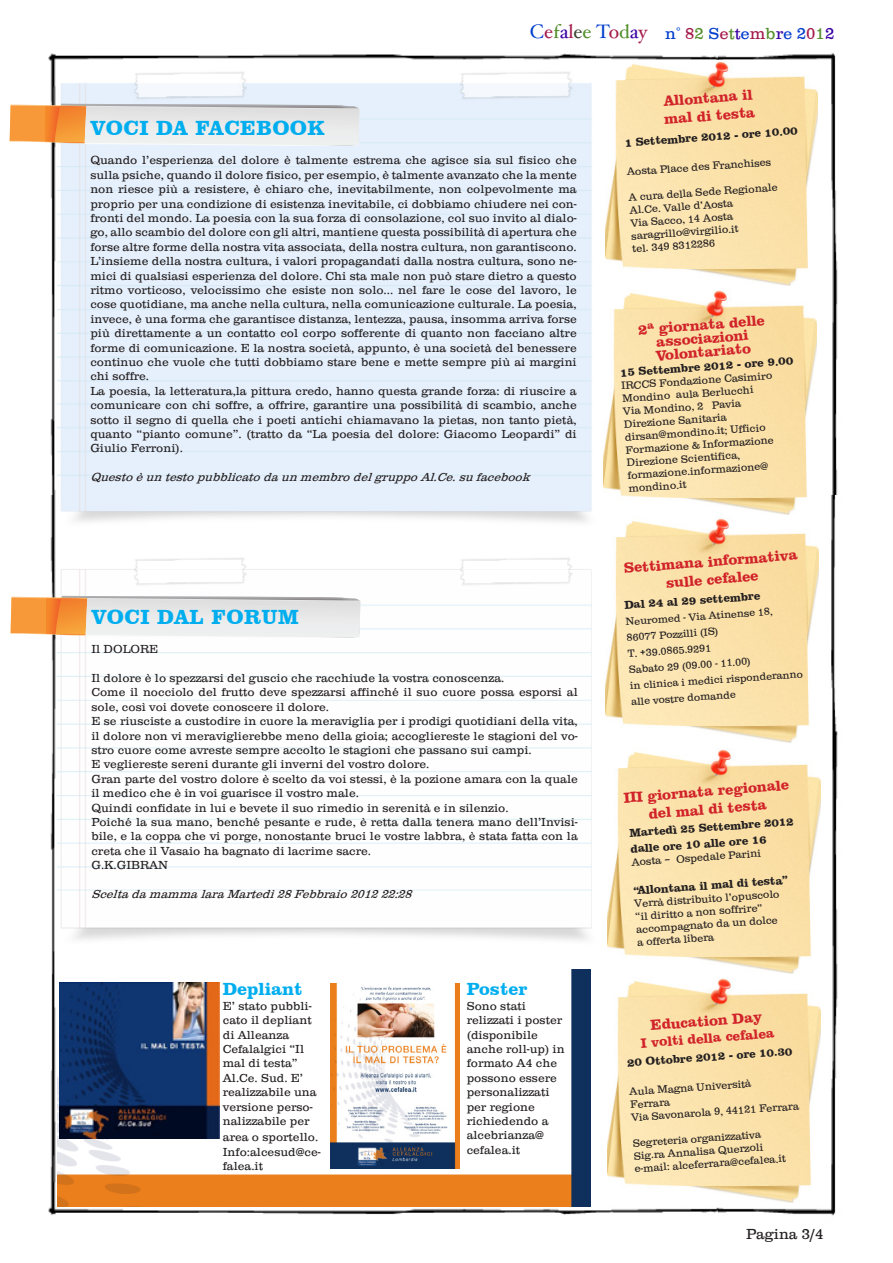
<style>
.page{position:relative;width:893px;height:1263px;background:#fff}
.page>*{position:absolute;margin:0;border:0;box-sizing:border-box;transform-origin:0 0}
.t1{font:700 21px "Clarendon BT";letter-spacing:.02em;color:#00aeef}
.t2{font:700 18px "Clarendon BT";color:#00aeef}
.t3{font:300 16.5px "Clarendon";color:#013ecc}
.t4{font:700 15px/18px "Clarendon BT";color:#d1232a;text-align:center}
.t5{font:300 15px "Clarendon";color:#231f20}
.t6{font:700 13.95px "Clarendon BT";color:#d1232a}
.t7{font:300 12px/14.4px "Clarendon";color:#231f20}
.t8{font:italic 300 12px "Clarendon";color:#231f20}
.t9{font:700 11.85px/16px "Clarendon BT";color:#231f20}
.t10{font:300 10.95px/12.9px "Clarendon";color:#231f20}
.t11{font:300 10.65px/16px "Clarendon";color:#231f20}
.s1{font-family:"Hoefler Text";font-weight:400;font-size:19.5px}
.s2{font-family:"Hoefler Text";font-weight:400;font-size:19.5px;color:#a41a4b}
.s3{font-family:"Hoefler Text";font-weight:400;font-size:19.5px;color:#528e2a}
.s4{font-family:"Hoefler Text";font-weight:400;font-size:19.5px;color:#3901a4}
.s5{font-family:"Hoefler Text";font-weight:400;font-size:19.5px;color:#3b4733}
.s6{font-family:"Hoefler Text";font-weight:400}
.s7{color:#a41a4b}
.s8{color:#528e2a}
.s9{color:#3901a4}
</style>
<div class="page">
<img style="left:9px;top:53px;width:829px;height:1163px">
<img style="left:57px;top:970px;width:534px;height:236px">
<img style="left:331px;top:983px;width:129px;height:186px">
<img style="left:59px;top:982px;width:160px;height:156px">
<img style="left:57px;top:552px;width:540px;height:393px">
<img style="left:57px;top:66px;width:540px;height:461px">
<img style="left:605px;top:61px;width:213px;height:224px">
<img style="left:604px;top:289px;width:212px;height:225px">
<img style="left:608px;top:978px;width:212px;height:225px">
<img style="left:605px;top:518px;width:213px;height:224px">
<svg style="left:11px;top:596px;width:349px;height:42px;background:#e8d5c4"></svg>
<svg style="left:10px;top:104px;width:350px;height:42px;background:#e7d5c4"></svg>
<img style="left:608px;top:748px;width:212px;height:225px">
<h3 class="t3" style="left:530px;top:24px;width:306px"><span class="s1">C</span><span class="s2">e</span><span class="s3">f</span><span class="s4">a</span><span class="s2">l</span><span class="s5">e</span><span class="s3">e</span> <span class="s1">T</span><span class="s2">o</span><span class="s3">d</span><span class="s4">a</span><span class="s2">y</span> n<span class="s6">°</span> <span class="s7">8</span><span class="s8">2</span> S<span class="s7">e</span><span class="s8">t</span><span class="s9">t</span>e<span class="s7">m</span><span class="s8">b</span><span class="s9">r</span>e 2<span class="s7">0</span><span class="s8">1</span><span class="s9">2</span></h3>
<h1 class="t1" style="left:90px;top:115px;width:236px">VOCI DA FACEBOOK</h1>
<p class="t7" style="left:90px;top:153px;width:488px">Quando l’esperienza del dolore è talmente estrema che agisce sia sul fisico che sulla psiche, quando il dolore fisico, per esempio, è talmente avanzato che la mente non riesce più a resistere, è chiaro che, inevitabilmente, non colpevolmente ma proprio per una condizione di esistenza inevitabile, ci dobbiamo chiudere nei con&shy;fronti del mondo. La poesia con la sua forza di consolazione, col suo invito al dialo&shy;go, allo scambio del dolore con gli altri, mantiene questa possibilità di apertura che forse altre forme della nostra vita associata, della nostra cultura, non garantiscono.<br>L’insieme della nostra cultura, i valori propagandati dalla nostra cultura, sono ne&shy;mici di qualsiasi esperienza del dolore. Chi sta male non può stare dietro a questo ritmo vorticoso, velocissimo che esiste non solo... nel fare le cose del lavoro, le cose quotidiane, ma anche nella cultura, nella comunicazione culturale. La poesia, invece, è una forma che garantisce distanza, lentezza, pausa, insomma arriva forse più direttamente a un contatto col corpo sofferente di quanto non facciano altre forme di comunicazione. E la nostra società, appunto, è una società del benessere continuo che vuole che tutti dobbiamo stare bene e mette sempre più ai margini chi soffre.<br>La poesia, la letteratura,la pittura credo, hanno questa grande forza: di riuscire a comunicare con chi soffre, a offrire, garantire una possibilità di scambio, anche sotto il segno di quella che i poeti antichi chiamavano la pietas, non tanto pietà, quanto “pianto comune”. (tratto da “La poesia del dolore: Giacomo Leopardi” di Giulio Ferroni).</p>
<p class="t8" style="left:90px;top:470px;width:445px">QuestoèuntestopubblicatodaunmembrodelgruppoAl.Ce.sufacebook</p>
<h1 class="t1" style="left:91px;top:604px;width:209px">VOCI DAL FORUM</h1>
<p class="t7" style="left:91px;top:642px;width:68px">Il DOLORE</p>
<p class="t7" style="left:91px;top:671px;width:488px">Il dolore è lo spezzarsi del guscio che racchiude la vostra conoscenza.<br>Come il nocciolo del frutto deve spezzarsi affinché il suo cuore possa esporsi al sole, così voi dovete conoscere il dolore.<br>E se riusciste a custodire in cuore la meraviglia per i prodigi quotidiani della vita, il dolore non vi meraviglierebbe meno della gioia; accogliereste le stagioni del vo&shy;stro cuore come avreste sempre accolto le stagioni che passano sui campi.<br>E vegliereste sereni durante gli inverni del vostro dolore.<br>Gran parte del vostro dolore è scelto da voi stessi, è la pozione amara con la quale il medico che è in voi guarisce il vostro male.<br>Quindi confidate in lui e bevete il suo rimedio in serenità e in silenzio.<br>Poiché la sua mano, benché pesante e rude, è retta dalla tenera mano dell’Invisi&shy;bile, e la coppa che vi porge, nonostante bruci le vostre labbra, è stata fatta con la creta che il Vasaio ha bagnato di lacrime sacre.<br>G.K.GIBRAN</p>
<p class="t8" style="left:91px;top:887px;width:325px">SceltadamammalaraMartedì28Febbraio201222:28</p>
<h2 class="t2" style="left:223px;top:978px;width:81px">Depliant</h2>
<p class="t7" style="left:223px;top:998px;width:95px">E’ stato pubbli&shy;cato il depliant di Alleanza<br>Cefalalgici “Il mal di testa”<br>Al.Ce. Sud. E’ realizzabile una versione perso&shy;nalizzabile per</p>
<p class="t7" style="left:223px;top:1130px;width:99px">area o sportello.<br>Info:alcesud@ce&shy;falea.it</p>
<h2 class="t2" style="left:467px;top:978px;width:62px">Poster</h2>
<p class="t7" style="left:467px;top:998px;width:99px">Sono stati relizzati i poster (disponibile anche roll-up) in formato A4 che possono essere personalizzati per regione richiedendo a alcebrianza@ cefalea.it</p>
<p class="t4" style="left:662px;top:92px;width:93px;text-align:left;rotate:-4deg">Allontana il mal di testa</p>
<p class="t9" style="left:624px;top:134px;width:175px;rotate:-4deg">1 Settembre 2012 - ore 10.00</p>
<p class="t10" style="left:626px;top:165px;width:146px;rotate:-4deg">Aosta Place des Franchises</p>
<p class="t10" style="left:628px;top:191px;width:151px;rotate:-4deg">A cura della Sede Regionale<br>Al.Ce. Valle d’Aosta<br>Via Sacco, 14 Aosta saragrillo@virgilio.it<br>tel. 349 8312286</p>
<p class="t4" style="left:637px;top:322px;width:129px;line-height:13.5px;rotate:-4deg">2ª giornata delle associazioni<br>Volontariato</p>
<p class="t9" style="left:620px;top:364px;width:175px;rotate:-4deg">15 Settembre 2012 - ore 9.00</p>
<p class="t10" style="left:621px;top:379px;width:156px;rotate:-4deg">IRCCS Fondazione Casimiro<br>Mondino· aula Berlucchi<br>Via Mondino, 2 · Pavia<br>Direzione Sanitaria dirsan@mondino.it; Ufficio<br>Formazione &amp; Informazione ·<br>Direzione Scientifica, formazione.informazione@ mondino.it</p>
<p class="t4" style="left:623px;top:558px;width:175px;rotate:-4deg">Settimana informativa sulle cefalee</p>
<p class="t9" style="left:624px;top:597px;width:138px;rotate:-4deg">Dal 24 al 29 settembre</p>
<p class="t11" style="left:625px;top:613px;width:175px;rotate:-4deg">Neuromed - Via Atinense 18,<br>86077 Pozzilli (IS)<br>T. +39.0865.9291<br>Sabato 29 (09.00 - 11.00)<br>in clinica i medici risponderanno alle vostre domande</p>
<p class="t4" style="left:623px;top:787px;width:167px;rotate:-4deg">III giornata regionale del mal di testa</p>
<p class="t9" style="left:629px;top:824px;width:166px;rotate:-4deg">Martedì 25 Settembre 2012 dalle ore 10 alle ore 16</p>
<p class="t10" style="left:631px;top:855px;width:131px;rotate:-4deg">Aosta – Ospedale Parini</p>
<p class="t9" style="left:633px;top:882px;width:156px;rotate:-4deg">“Allontana il mal di testa”</p>
<p class="t10" style="left:634px;top:897px;width:147px;rotate:-4deg">Verrà distribuito l’opuscolo “il diritto a non soffrire” accompagnato da un dolce a offerta libera</p>
<p class="t4" style="left:650px;top:1015px;width:113px;rotate:-4deg">Education Day</p>
<p class="t6" style="left:640px;top:1035px;width:135px;rotate:-5deg">I volti della cefalea</p>
<p class="t9" style="left:627px;top:1054px;width:167px;rotate:-4deg">20 Ottobre 2012 - ore 10.30</p>
<p class="t10" style="left:629px;top:1085px;width:170px;rotate:-4deg">Aula Magna Università<br>Ferrara<br>Via Savonarola 9, 44121 Ferrara</p>
<p class="t10" style="left:632px;top:1136px;width:153px;rotate:-4deg">Segreteria organizzativa<br>Sig.ra Annalisa Querzoli e-mail: alceferrara@cefalea.it</p>
<p class="t5" style="left:746px;top:1226px;width:79px">Pagina 3/4</p>
</div>
